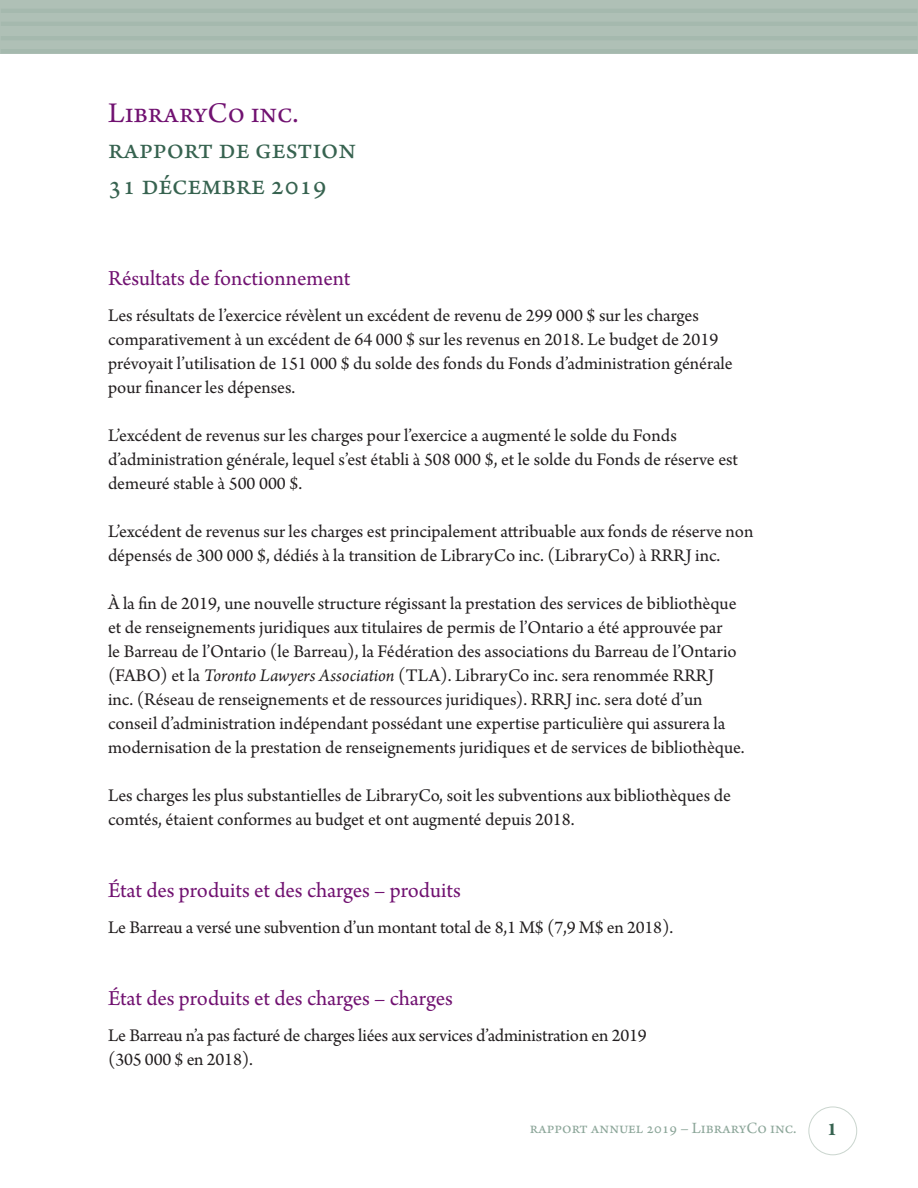
<style>
.page{position:relative;width:918px;height:1188px;background:#fff}
.page>*{position:absolute;margin:0;border:0;box-sizing:border-box;transform-origin:0 0}
.t1{font:30px/36px "Arno Pro";color:#376350}
.t2{font:30px "Arno Pro";color:#711271}
.t3{font:22.5px "Arno Pro";letter-spacing:.055em;color:#711271}
.t4{font:700 19.5px "Arno Pro";color:#376350}
.t5{font:18.75px/24px "Arno Pro";color:#231f20}
.t6{font:16.5px "Arno Pro";color:#8ca699}
.s1{font-style:italic}
</style>
<div class="page">
<div style="left:0;top:0;width:918px;height:54px;background:#afc0b6"></div>
<hr style="left:1px;top:9px;width:916px;height:4px;background:#a5b9ae">
<hr style="left:1px;top:22px;width:916px;height:4px;background:#a5b9ae">
<hr style="left:1px;top:36px;width:916px;height:4px;background:#a5b9ae">
<hr style="left:1px;top:49px;width:916px;height:4px;background:#a5b9ae">
<div style="left:809px;top:1107px;width:48px;height:48px;border:1px solid #cad5ce;border-radius:50%"></div>
<h1 class="t2" style="left:108px;top:96px;width:192px">LibraryCo Inc.</h1>
<h2 class="t1" style="left:108px;top:133px;width:250px">Rapport de gestion<br>31 décembre 2019</h2>
<h3 class="t3" style="left:108px;top:266px;width:244px">Résultats de fonctionnement</h3>
<p class="t5" style="left:108px;top:305px;width:626px">Les résultats de l’exercice révèlent un excédent de revenu de 299 000 $ sur les charges comparativement à un excédent de 64 000 $ sur les revenus en 2018. Le budget de 2019 prévoyait l’utilisation de 151 000 $ du solde des fonds du Fonds d’administration générale pour fnancer les dépenses.</p>
<p class="t5" style="left:108px;top:425px;width:632px">L’excédent de revenus sur les charges pour l’exercice a augmenté le solde du Fonds d’administration générale, lequel s’est établi à 508 000 $, et le solde du Fonds de réserve est demeuré stable à 500 000 $.</p>
<p class="t5" style="left:108px;top:521px;width:647px">L’excédent de revenus sur les charges est principalement atribuable aux fonds de réserve non dépensés de 300 000 $, dédiés à la transition de LibraryCo inc. (LibraryCo) à RRRJ inc.</p>
<p class="t5" style="left:108px;top:593px;width:638px">À la fn de 2019, une nouvelle structure régissant la prestation des services de bibliothèque et de renseignements juridiques aux titulaires de permis de l’Ontario a été approuvée par<br>le Barreau de l’Ontario (le Barreau), la Fédération des associations du Barreau de l’Ontario (FABO) et la <span class="s1">Toronto Lawyers Association</span> (TLA). LibraryCo inc. sera renommée RRRJ<br>inc. (Réseau de renseignements et de ressources juridiques). RRRJ inc. sera doté d’un conseil d’administration indépendant possédant une expertise particulière qui assurera la modernisation de la prestation de renseignements juridiques et de services de bibliothèque.</p>
<p class="t5" style="left:108px;top:785px;width:624px">Les charges les plus substantielles de LibraryCo, soit les subventions aux bibliothèques de comtés, étaient conformes au budget et ont augmenté depuis 2018.</p>
<h3 class="t3" style="left:108px;top:878px;width:354px">État des produits et des charges – produits</h3>
<p class="t5" style="left:108px;top:917px;width:567px">Le Barreau a versé une subvention d’un montant total de 8,1 M$ (7,9 M$ en 2018).</p>
<h3 class="t3" style="left:108px;top:986px;width:346px">État des produits et des charges – charges</h3>
<p class="t5" style="left:108px;top:1025px;width:540px">Le Barreau n’a pas facturé de charges liées aux services d’administration en 2019 (305 000 $ en 2018).</p>
<p class="t6" style="left:530px;top:1118px;width:268px">rapport annuel 2019 – LibraryCo Inc.</p>
<p class="t4" style="left:827px;top:1118px;width:11px">1</p>
</div>
